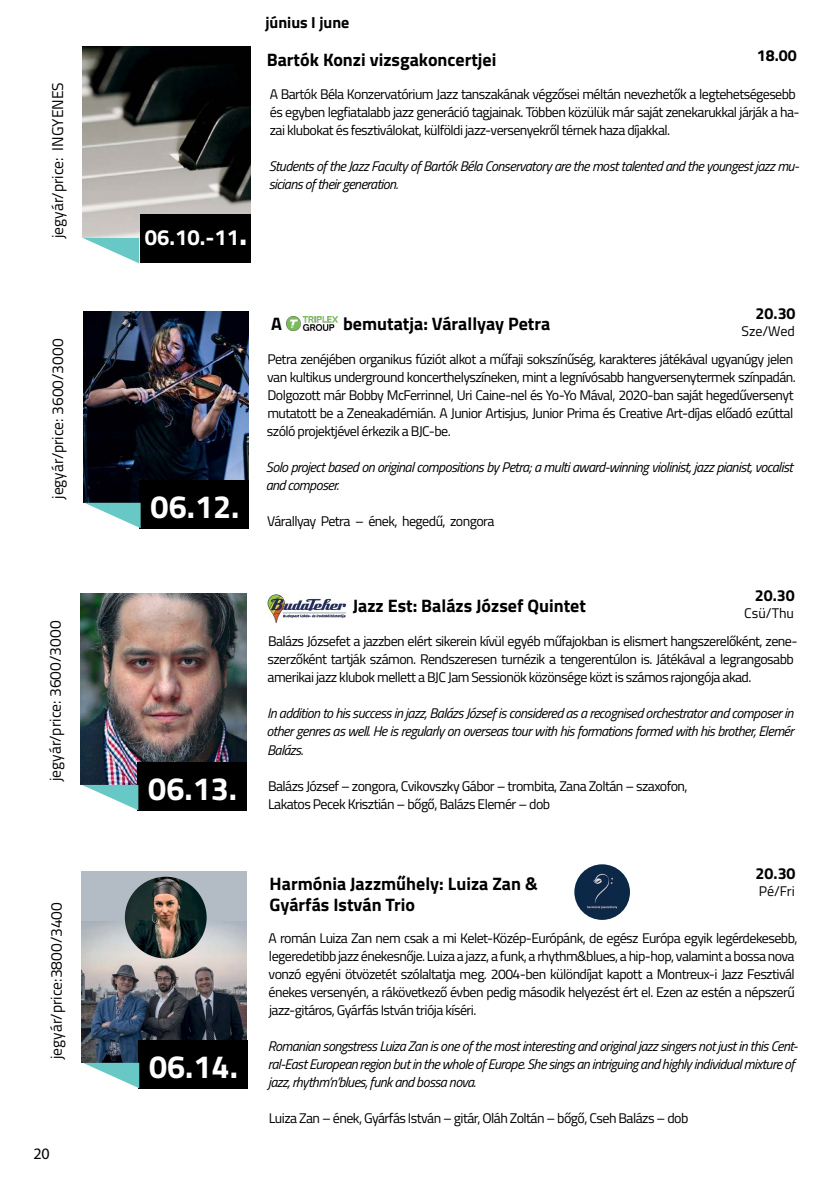
<style>
.page{position:relative;width:840px;height:1191px;background:#fff}
.page>*{position:absolute;margin:0;border:0;box-sizing:border-box;transform-origin:0 0}
.t1{font:700 32.2px "Titillium Web";color:#fff}
.t2{font:700 22px "Titillium Web";color:#fff}
.t3{font:700 18px/21.6px "Titillium Web";color:#000}
.t4{font:700 16px "Titillium Web";color:#000}
.t5{font:16px "Myriad Pro";color:#000}
.t6{font:15.6px "Titillium Web";color:#000}
.t7{font:14px/18px "Titillium Web";letter-spacing:-.04em;color:#000}
.t8{font:italic 14px/18px "Titillium Web";letter-spacing:-.04em;color:#000}
.s1{font-size:32.2px}
</style>
<div class="page">
<img style="left:83px;top:46px;width:167px;height:192px">
<div style="left:140px;top:214px;width:110px;height:48px;background:#000"></div>
<svg style="left:83px;top:238px;width:56px;height:25px"></svg>
<div style="left:82px;top:871px;width:165px;height:191px;background:#b3bbc5"></div>
<img style="left:82px;top:922px;width:165px;height:140px">
<div style="left:138px;top:1040px;width:109px;height:48px;background:#000"></div>
<svg style="left:83px;top:1062px;width:56px;height:26px"></svg>
<img style="left:83px;top:311px;width:165px;height:191px">
<div style="left:139px;top:480px;width:110px;height:48px;background:#000"></div>
<svg style="left:85px;top:503px;width:56px;height:25px"></svg>
<img style="left:286px;top:316px;width:51px;height:14px">
<img style="left:81px;top:593px;width:165px;height:191px">
<div style="left:137px;top:762px;width:109px;height:48px;background:#000"></div>
<svg style="left:82px;top:785px;width:56px;height:25px"></svg>
<img style="left:266px;top:594px;width:80px;height:29px">
<div style="left:574px;top:864px;width:55px;height:56px;background:#0b2847;border-radius:50%"></div>
<img style="left:586px;top:873px;width:31px;height:36px">
<img style="left:125px;top:876px;width:81px;height:82px;border-radius:41px">
<p class="t6" style="left:46px;top:238px;width:157px;rotate:-90deg">jegyár/price: INGYENES</p>
<p class="t6" style="left:46px;top:499px;width:162px;rotate:-90deg">jegyár/price: 3600/3000</p>
<p class="t6" style="left:44px;top:781px;width:162px;rotate:-90deg">jegyár/price: 3600/3000</p>
<p class="t6" style="left:45px;top:1059px;width:158px;rotate:-90deg">jegyár/price:3800/3400</p>
<p class="t5" style="left:33px;top:1143px;width:18px">20</p>
<h2 class="t2" style="left:145px;top:220px;width:104px">06.10.-11<span class="s1">.</span></h2>
<p class="t4" style="left:265px;top:10px;width:85px">június I june</p>
<p class="t4" style="left:267px;top:13px;width:88px">május I may</p>
<p class="t3" style="left:266px;top:48px;width:231px">Bartók Konzi vizsgakoncertjei</p>
<p class="t4" style="left:756px;top:43px;width:41px">18.00</p>
<p class="t7" style="left:269px;top:84px;width:531px">A Bartók Béla Konzervatórium Jazz tanszakának végzősei méltán nevezhetők a legtehetségesebb és egyben legfiatalabb jazz generáció tagjainak. Többen közülük már saját zenekarukkal járják a ha&shy;zai klubokat és fesztiválokat, külföldi jazz-versenyekről térnek haza díjakkal.</p>
<p class="t8" style="left:268px;top:156px;width:531px">Students of the Jazz Faculty of Bartók Béla Conservatory are the most talented and the youngest jazz mu&shy;sicians of their generation.</p>
<h1 class="t1" style="left:150px;top:482px;width:90px">06.12.</h1>
<h1 class="t1" style="left:148px;top:764px;width:90px">06.13.</h1>
<h1 class="t1" style="left:149px;top:1041px;width:90px">06.14.</h1>
<p class="t4" style="left:755px;top:301px;width:41px">20.30</p>
<p class="t7" style="left:267px;top:350px;width:530px">Petra zenéjében organikus fúziót alkot a műfaji sokszínűség, karakteres játékával ugyanúgy jelen van kultikus underground koncerthelyszíneken, mint a legnívósabb hangversenytermek színpadán.<br>Dolgozott már Bobby McFerrinnel, Uri Caine-nel és Yo-Yo Mával, 2020-ban saját hegedűversenyt mutatott be a Zeneakadémián. A Junior Artisjus, Junior Prima és Creative Art-díjas előadó ezúttal szóló projektjével érkezik a BJC-be.</p>
<p class="t8" style="left:265px;top:458px;width:528px">Solo project based on original compositions by Petra; a multi award-winning violinist, jazz pianist, vocalist and composer.</p>
<p class="t7" style="left:267px;top:512px;width:229px">Várallyay Petra – ének, hegedű, zongora</p>
<p class="t3" style="left:271px;top:311px;width:12px">A</p>
<p class="t3" style="left:343px;top:311px;width:209px">bemutatja: Várallyay Petra</p>
<p class="t7" style="left:741px;top:321px;width:55px">Sze/Wed</p>
<p class="t4" style="left:754px;top:583px;width:41px">20.30</p>
<p class="t7" style="left:267px;top:632px;width:531px">Balázs Józsefet a jazzben elért sikerein kívül egyéb műfajokban is elismert hangszerelőként, zene&shy;szerzőként tartják számon. Rendszeresen turnézik a tengerentúlon is. Játékával a legrangosabb amerikai jazz klubok mellett a BJC Jam Sessionök közönsége közt is számos rajongója akad.</p>
<p class="t8" style="left:266px;top:704px;width:528px;text-align:justify">In addition to his success in jazz, Balázs József is considered as a recognised orchestrator and composer in other genres as well. He is regularly on overseas tour with his formations formed with his brother, Elemér Balázs.</p>
<p class="t7" style="left:268px;top:776px;width:421px">Balázs József – zongora, Cvikovszky Gábor – trombita, Zana Zoltán – szaxofon,<br>Lakatos Pecek Krisztián – bőgő, Balázs Elemér – dob</p>
<p class="t3" style="left:352px;top:593px;width:235px">Jazz Est: Balázs József Quintet</p>
<p class="t7" style="left:743px;top:603px;width:51px">Csü/Thu</p>
<p class="t4" style="left:755px;top:861px;width:41px">20.30</p>
<p class="t3" style="left:269px;top:871px;width:269px">Harmónia Jazzműhely: Luiza Zan &amp;<br>Gyárfás István Trio</p>
<p class="t7" style="left:758px;top:881px;width:38px">Pé/Fri</p>
<p class="t7" style="left:268px;top:928px;width:530px">A román Luiza Zan nem csak a mi Kelet-Közép-Európánk, de egész Európa egyik legérdekesebb, legeredetibb jazz énekesnője. Luiza a jazz, a funk, a rhythm&amp;blues, a hip-hop, valamint a bossa nova vonzó egyéni ötvözetét szólaltatja meg. 2004-ben különdíjat kapott a Montreux-i Jazz Fesztivál énekes versenyén, a rákövetkező évben pedig második helyezést ért el. Ezen az estén a népszerű jazz-gitáros, Gyárfás István triója kíséri.</p>
<p class="t8" style="left:268px;top:1036px;width:531px">Romanian songstress Luiza Zan is one of the most interesting and original jazz singers not just in this Cent&shy;ral-East European region but in the whole of Europe. She sings an intriguing and highly individual mixture of jazz, rhythm’n’blues, funk and bossa nova.</p>
<p class="t7" style="left:269px;top:1108px;width:421px">Luiza Zan – ének, Gyárfás István – gitár, Oláh Zoltán – bőgő, Cseh Balázs – dob</p>
</div>
